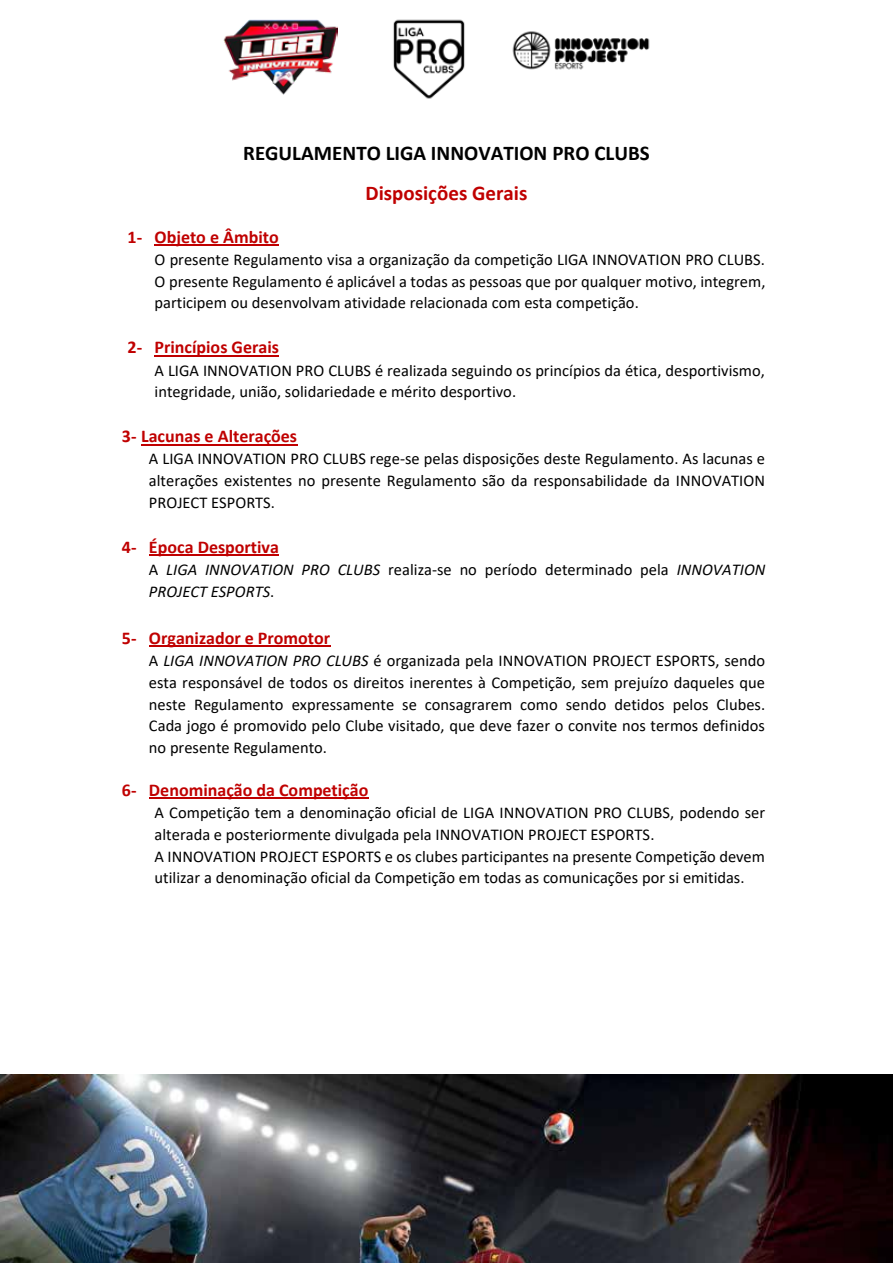
<style>
.page{position:relative;width:893px;height:1263px;background:#fff}
.page>*{position:absolute;margin:0;border:0;box-sizing:border-box;transform-origin:0 0}
.t1{font:700 21px "Calibri";color:#000}
.t2{font:700 21px "Calibri";color:#c00000}
.t3{font:700 18px "Calibri";color:#c00000}
.t4{font:16.5px/21.8px "Calibri";color:#000;text-align:justify}
.t5{font:italic 16.5px/21.8px "Calibri";color:#000}
.s1{font-style:normal}
.s2{font-style:italic}
</style>
<div class="page">
<img style="left:512px;top:31px;width:138px;height:39px">
<img style="left:223px;top:19px;width:115px;height:76px">
<img style="left:393px;top:19px;width:72px;height:80px">
<img style="left:0;top:1074px;width:893px;height:189px">
<hr style="left:155px;top:245px;width:124px;height:1px;background:#c00000">
<hr style="left:155px;top:355px;width:124px;height:1px;background:#c00000">
<hr style="left:141px;top:444px;width:156px;height:1px;background:#c00000">
<hr style="left:149px;top:555px;width:130px;height:1px;background:#c00000">
<hr style="left:149px;top:646px;width:181px;height:1px;background:#c00000">
<hr style="left:149px;top:798px;width:220px;height:1px;background:#c00000">
<p class="t1" style="left:243px;top:138px;width:408px">REGULAMENTO LIGA INNOVATION PRO CLUBS</p>
<p class="t2" style="left:366px;top:178px;width:163px">Disposições Gerais</p>
<p class="t3" style="left:128px;top:224px;width:153px">1- Objeto e Âmbito</p>
<p class="t4" style="left:155px;top:248px;width:612px">O presente Regulamento visa a organização da competição LIGA INNOVATION PRO CLUBS.<br>O presente Regulamento é aplicável a todas as pessoas que por qualquer motivo, integrem, participem ou desenvolvam atividade relacionada com esta competição.</p>
<p class="t3" style="left:128px;top:334px;width:153px">2- Princípios Gerais</p>
<p class="t4" style="left:155px;top:359px;width:612px">A LIGA INNOVATION PRO CLUBS é realizada seguindo os princípios da ética, desportivismo, integridade, união, solidariedade e mérito desportivo.</p>
<p class="t3" style="left:122px;top:423px;width:177px">3- Lacunas e Alterações</p>
<p class="t4" style="left:149px;top:448px;width:618px">A LIGA INNOVATION PRO CLUBS rege-se pelas disposições deste Regulamento. As lacunas e alterações existentes no presente Regulamento são da responsabilidade da INNOVATION PROJECT ESPORTS.</p>
<p class="t3" style="left:122px;top:534px;width:159px">4- Época Desportiva</p>
<p class="t5" style="left:149px;top:558px;width:618px"><span class="s1">A</span> LIGA INNOVATION PRO CLUBS <span class="s1">realiza-se no período determinado pela</span> INNOVATION<br>PROJECT ESPORTS<span class="s1">.</span></p>
<p class="t3" style="left:122px;top:625px;width:210px">5- Organizador e Promotor</p>
<p class="t4" style="left:149px;top:649px;width:618px">A <span class="s2">LIGA INNOVATION PRO CLUBS</span> é organizada pela INNOVATION PROJECT ESPORTS, sendo esta responsável de todos os direitos inerentes à Competição, sem prejuízo daqueles que neste Regulamento expressamente se consagrarem como sendo detidos pelos Clubes.<br>Cada jogo é promovido pelo Clube visitado, que deve fazer o convite nos termos definidos no presente Regulamento.</p>
<p class="t3" style="left:122px;top:777px;width:248px">6- Denominação da Competição</p>
<p class="t4" style="left:155px;top:801px;width:612px;text-align:left">A Competição tem a denominação oficial de LIGA INNOVATION PRO CLUBS, podendo ser alterada e posteriormente divulgada pela INNOVATION PROJECT ESPORTS.<br>A INNOVATION PROJECT ESPORTS e os clubes participantes na presente Competição devem utilizar a denominação oficial da Competição em todas as comunicações por si emitidas.</p>
</div>
